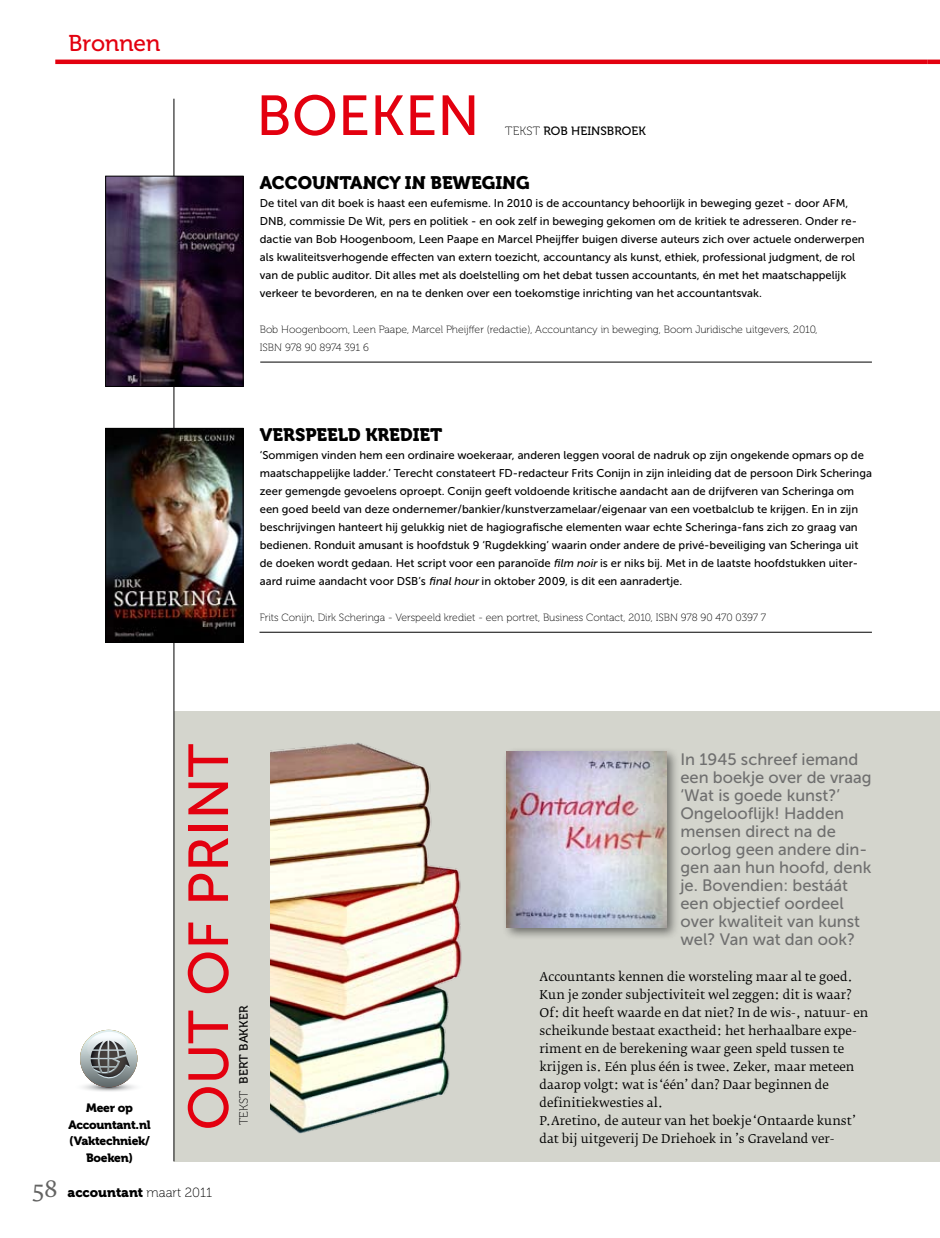
<style>
.page{position:relative;width:940px;height:1238px;background:#fff}
.page>*{position:absolute;margin:0;border:0;box-sizing:border-box;transform-origin:0 0}
.t1{font:56.1px "Museo Sans 500";color:#e3000f}
.t2{font:22.8px "Museo 500";color:#e3000f}
.t3{font:18px "Museo 900";color:#000}
.t4{font:16.5px/18px "Museo Sans 500";color:#6f6f6f}
.t5{font:13.2px "Museo 900";color:#000}
.t6{font:12px/18px "Fedra Serif B Std";color:#000}
.t7{font:12px/16.5px "Museo 900";letter-spacing:-.02em;color:#000;text-align:center}
.t8{font:12px "Museo 500";letter-spacing:.01em;color:#000}
.t9{font:11.25px/18px "Museo Sans 500";color:#000}
.t10{font:10.5px/18px "Museo 100";color:#000}
.s1{font-family:"Museo 100"}
.s2{font-style:italic}
.s3{font-family:"Fedra Serif B Std";font-size:22.5px;color:#636362}
</style>
<div class="page">
<hr style="left:55px;top:60px;width:872px;height:4px;background:#e3000f">
<svg style="left:927px;top:59px;width:13px;height:6px"></svg>
<div style="left:174px;top:711px;width:766px;height:450px;background:#d4d5cd"></div>
<hr style="left:259px;top:632px;width:613px;height:1px;background:#000">
<hr style="left:260px;top:362px;width:612px;height:1px;background:#000">
<img style="left:271px;top:742px;width:191px;height:392px">
<div style="left:501px;top:746px;width:178px;height:194px;background:#000;opacity:.5"></div>
<img style="left:506px;top:751px;width:160px;height:176px">
<hr style="left:174px;top:99px;width:1px;height:1062px;background:#000">
<img style="left:107px;top:430px;width:135px;height:211px">
<div style="left:105px;top:428px;width:139px;height:215px;border:1px solid #000"></div>
<img style="left:107px;top:178px;width:135px;height:207px">
<div style="left:105px;top:176px;width:139px;height:211px;border:1px solid #000"></div>
<svg style="left:80px;top:1031px;width:58px;height:61px"></svg>
<p class="t2" style="left:69px;top:31px;width:93px">BRONNEN</p>
<p class="t1" style="left:256px;top:85px;width:225px">Boeken</p>
<p class="t8" style="left:505px;top:124px;width:142px"><span class="s1">Tekst</span> ROB HEINSBROEK</p>
<p class="t3" style="left:260px;top:172px;width:271px">Accountancy in beweging</p>
<p class="t9" style="left:260px;top:194px;width:606px">De titel van dit boek is haast een eufemisme. In 2010 is de accountancy behoorlijk in beweging gezet - door AFM, DN B, commissie De Wit, pers en politiek - en ook zelf in beweging gekomen om de kritiek te adresseren. Onder re&shy;dactie van Bob Hoogenboom, Leen Paape en Marcel Pheijffer buigen diverse auteurs zich over actuele onderwerpen als kwaliteitsverhogende effecten van extern toezicht, accountancy als kunst, ethiek, professional judgment, de rol van de public auditor. Dit alles met als doelstelling om het debat tussen accountants, én met het maatschappelijk verkeer te bevorderen, en na te denken over een toekomstige inrichting van het accountantsvak.</p>
<p class="t10" style="left:260px;top:320px;width:559px">Bob Hoogenboom, Leen Paape, Marcel Pheijffer (redactie), Accountancy in beweging, Boom Juridische uitgevers, 2010,<br>ISBN 978 90 8974 391 6</p>
<p class="t3" style="left:260px;top:424px;width:184px">Verspeeld krediet</p>
<p class="t9" style="left:260px;top:446px;width:613px">‘Sommigen vinden hem een ordinaire woekeraar, anderen leggen vooral de nadruk op zijn ongekende opmars op de maatschappelijke ladder.’ Terecht constateert FD-redacteur Frits Conijn in zijn inleiding dat de persoon Dirk Scheringa zeer gemengde gevoelens oproept. Conijn geeft voldoende kritische aandacht aan de drijfveren van Scheringa om een goed beeld van deze ondernemer/bankier/kunstverzamelaar/eigenaar van een voetbalclub te krijgen. En in zijn beschrijvingen hanteert hij gelukkig niet de hagiografische elementen waar echte Scheringa-fans zich zo graag van bedienen. Ronduit amusant is hoofdstuk 9 ‘Rugdekking’ waarin onder andere de privé-beveiliging van Scheringa uit de doeken wordt gedaan. Het script voor een paranoïde <span class="s2">film noir</span> is er niks bij. Met in de laatste hoofdstukken uiter&shy;aard ruime aandacht voor DSB’s <span class="s2">final hour</span> in oktober 2009, is dit een aanradertje.</p>
<p class="t10" style="left:260px;top:608px;width:508px">Frits Conijn, Dirk Scheringa - Verspeeld krediet - een portret, Business Contact, 2010, ISBN 978 90 470 0397 7</p>
<p class="t7" style="left:68px;top:1100px;width:84px">Meer op<br>Accountant.nl (Vaktechniek/<br>Boeken)</p>
<p class="t1" style="left:178px;top:1130px;width:375px;rotate:-90deg">Out of print</p>
<p class="t5" style="left:33px;top:1184px;width:181px"><span class="s3">58</span> accountant <span class="s1">maart 2011</span></p>
<p class="t8" style="left:237px;top:1125px;width:118px;rotate:-90deg"><span class="s1">Tekst</span> BERT BAKKER</p>
<p class="t4" style="left:680px;top:750px;width:193px">In 1945 schreef iemand een boekje over de vraag ‘Wat is goede kunst?’<br>Ongelooflijk! Hadden mensen direct na de oorlog geen andere din&shy;gen aan hun hoofd, denk je. Bovendien: bestáát een objectief oordeel over kwaliteit van kunst wel? Van wat dan ook?</p>
<p class="t6" style="left:539px;top:968px;width:330px">Accountants kennen die worsteling maar al te goed.<br>Kun je zonder subjectiviteit wel zeggen: dit is waar?<br>Of: dit heeft waarde en dat niet? In de wis-, natuur- en scheikunde bestaat exactheid: het herhaalbare expe&shy;riment en de berekening waar geen speld tussen te krijgen is. Eén plus één is twee. Zeker, maar meteen daarop volgt: wat is ‘één’ dan? Daar beginnen de definitiekwesties al.<br>P.Aretino, de auteur van het boekje ‘Ontaarde kunst’ dat bij uitgeverij De Driehoek in ’s Graveland ver-</p>
</div>
